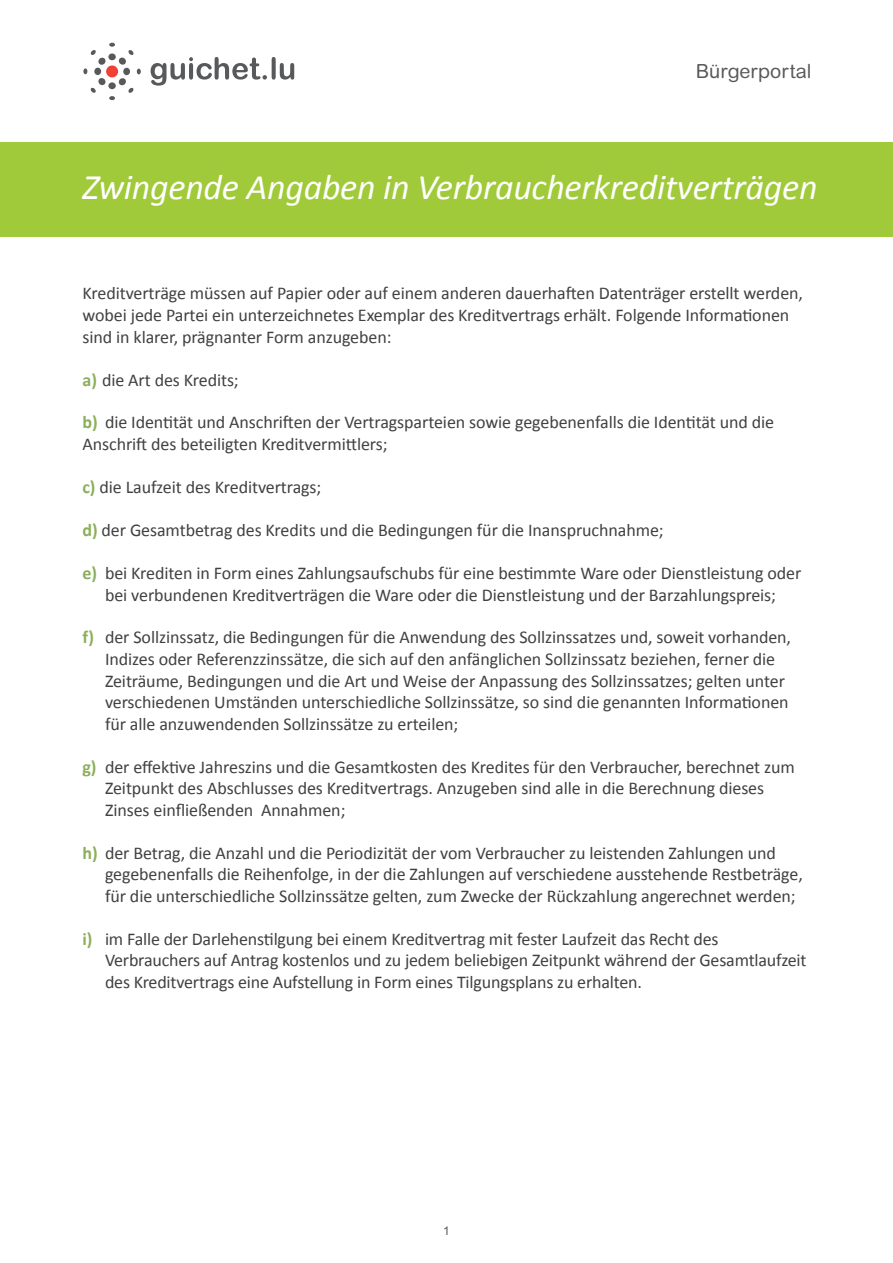
<style>
.page{position:relative;width:893px;height:1263px;background:#fff}
.page>*{position:absolute;margin:0;border:0;box-sizing:border-box;transform-origin:0 0}
.t1{font:italic 36px "Calibri";letter-spacing:-.005em;color:#fff}
.t2{font:19.5px "Arial Rounded MT Std";color:#58595b}
.t3{font:18px/21.6px "Calibri";letter-spacing:-.005em;color:#414042}
.t4{font:12px "Arial";color:#58595b}
.s1{font-weight:700;color:#8caf5a}
</style>
<div class="page">
<div style="left:0;top:142px;width:893px;height:95px;background:#a1ca3a"></div>
<svg style="left:83px;top:43px;width:58px;height:57px"></svg>
<svg style="left:151px;top:57px;width:143px;height:29px"></svg>
<p class="t2" style="left:696px;top:59px;width:117px">Bürgerportal</p>
<h1 class="t1" style="left:83px;top:163px;width:736px">Zwingende Angaben in Verbraucherkreditverträgen</h1>
<p class="t3" style="left:83px;top:283px;width:722px">Kreditverträge müssen auf Papier oder auf einem anderen dauerhaften Datenträger erstellt werden, wobei jede Partei ein unterzeichnetes Exemplar des Kreditvertrags erhält. Folgende Informationen sind in klarer, prägnanter Form anzugeben:</p>
<p class="t3" style="left:83px;top:369px;width:158px"><span class="s1">a)</span> die Art des Kredits;</p>
<p class="t3" style="left:83px;top:412px;width:693px"><span class="s1">b)</span> die Identität und Anschriften der Vertragsparteien sowie gegebenenfalls die Identität und die<br>Anschrift des beteiligten Kreditvermittlers;</p>
<p class="t3" style="left:83px;top:476px;width:240px"><span class="s1">c)</span> die Laufzeit des Kreditvertrags;</p>
<p class="t3" style="left:83px;top:519px;width:583px"><span class="s1">d)</span> der Gesamtbetrag des Kredits und die Bedingungen für die Inanspruchnahme;</p>
<p class="t3" style="left:83px;top:562px;width:720px;text-align:center"><span class="s1">e)</span> bei Krediten in Form eines Zahlungsaufschubs für eine bestimmte Ware oder Dienstleistung oder bei verbundenen Kreditverträgen die Ware oder die Dienstleistung und der Barzahlungspreis;</p>
<p class="t3" style="left:105px;top:627px;width:688px;text-indent:-23px"><span class="s1">f)</span> der Sollzinssatz, die Bedingungen für die Anwendung des Sollzinssatzes und, soweit vorhanden, Indizes oder Referenzzinssätze, die sich auf den anfänglichen Sollzinssatz beziehen, ferner die Zeiträume, Bedingungen und die Art und Weise der Anpassung des Sollzinssatzes; gelten unter verschiedenen Umständen unterschiedliche Sollzinssätze, so sind die genannten Informationen für alle anzuwendenden Sollzinssätze zu erteilen;</p>
<p class="t3" style="left:105px;top:756px;width:691px;text-indent:-23px"><span class="s1">g)</span> der effektive Jahreszins und die Gesamtkosten des Kredites für den Verbraucher, berechnet zum<br>Zeitpunkt des Abschlusses des Kreditvertrags. Anzugeben sind alle in die Berechnung dieses<br>Zinses einfließenden Annahmen;</p>
<p class="t3" style="left:105px;top:842px;width:699px;text-indent:-23px"><span class="s1">h)</span> der Betrag, die Anzahl und die Periodizität der vom Verbraucher zu leistenden Zahlungen und gegebenenfalls die Reihenfolge, in der die Zahlungen auf verschiedene ausstehende Restbeträge, für die unterschiedliche Sollzinssätze gelten, zum Zwecke der Rückzahlung angerechnet werden;</p>
<p class="t3" style="left:105px;top:928px;width:703px;text-indent:-23px"><span class="s1">i)</span> im Falle der Darlehenstilgung bei einem Kreditvertrag mit fester Laufzeit das Recht des<br>Verbrauchers auf Antrag kostenlos und zu jedem beliebigen Zeitpunkt während der Gesamtlaufzeit des Kreditvertrags eine Aufstellung in Form eines Tilgungsplans zu erhalten.</p>
<p class="t4" style="left:443px;top:1223px;width:8px">1</p>
</div>
